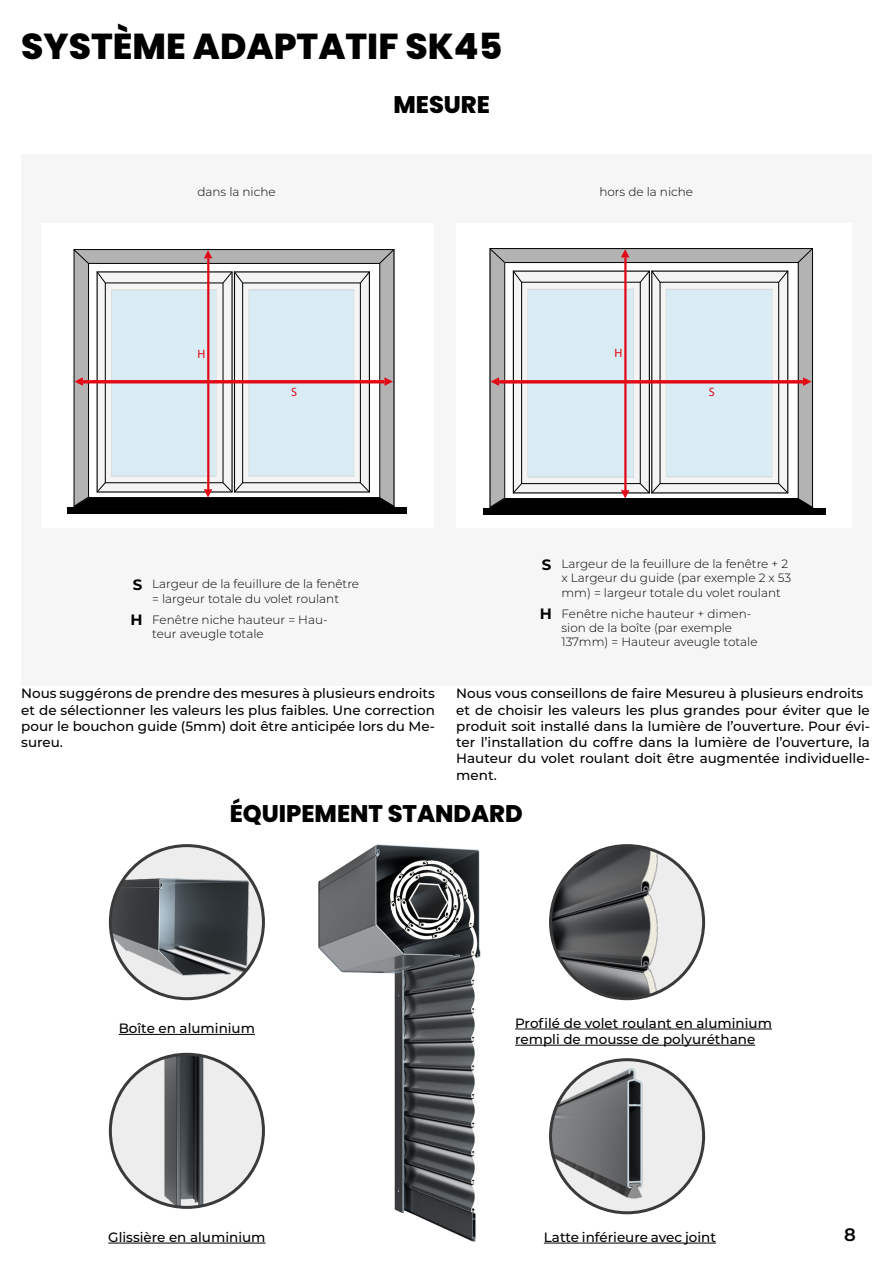
<style>
.page{position:relative;width:893px;height:1263px;background:#fff}
.page>*{position:absolute;margin:0;border:0;box-sizing:border-box;transform-origin:0 0}
.t1{font:800 36px "Poppins";color:#000}
.t2{font:800 24px "Poppins";color:#000}
.t3{font:600 18px "Montserrat";color:#000}
.t4{font:700 15px "Montserrat";color:#000}
.t5{font:500 13.5px/16.2px "Montserrat";color:#000}
.t6{font:12.15px "Myriad Pro";color:#e30916}
.t7{font:300 12px/14.4px "Montserrat";color:#000}
</style>
<div class="page">
<div style="left:21px;top:154px;width:851px;height:531px;background:#f7f6f7"></div>
<div style="left:41px;top:223px;width:392px;height:304px;background:#fff"></div>
<svg style="left:73px;top:249px;width:322px;height:258px"></svg>
<div style="left:68px;top:507px;width:339px;height:6px;background:#000"></div>
<div style="left:457px;top:223px;width:395px;height:304px;background:#fff"></div>
<svg style="left:489px;top:248px;width:325px;height:260px"></svg>
<div style="left:484px;top:508px;width:342px;height:6px;background:#000"></div>
<hr style="left:515px;top:1029px;width:257px;height:1px;background:#000">
<hr style="left:515px;top:1045px;width:240px;height:1px;background:#000">
<hr style="left:108px;top:1243px;width:158px;height:1px;background:#000">
<hr style="left:544px;top:1243px;width:172px;height:1px;background:#000">
<hr style="left:119px;top:1034px;width:136px;height:1px;background:#000">
<img style="left:319px;top:844px;width:162px;height:398px">
<img style="left:550px;top:846px;width:154px;height:153px;border-radius:77px">
<div style="left:549px;top:844px;width:156px;height:156px;border:3px solid #3a3a3a;border-radius:50%"></div>
<div style="left:550px;top:1060px;width:154px;height:153px;background:#ededed;border-radius:50%"></div>
<img style="left:550px;top:1067px;width:93px;height:134px">
<div style="left:549px;top:1058px;width:156px;height:156px;border:3px solid #3a3a3a;border-radius:50%"></div>
<img style="left:110px;top:846px;width:153px;height:153px;border-radius:77px">
<div style="left:109px;top:844px;width:156px;height:156px;border:3px solid #3a3a3a;border-radius:50%"></div>
<img style="left:110px;top:1054px;width:153px;height:153px;border-radius:77px">
<div style="left:109px;top:1053px;width:156px;height:156px;border:3px solid #3a3a3a;border-radius:50%"></div>
<h1 class="t1" style="left:21px;top:26px;width:483px">SYSTÈME ADAPTATIF SK45</h1>
<h2 class="t2" style="left:393px;top:91px;width:98px">MESURE</h2>
<p class="t7" style="left:197px;top:184px;width:80px">dans la niche</p>
<p class="t7" style="left:599px;top:184px;width:95px">hors de la niche</p>
<p class="t6" style="left:198px;top:346px;width:9px">H</p>
<p class="t6" style="left:291px;top:385px;width:7px">S</p>
<p class="t4" style="left:133px;top:574px;width:11px">S</p>
<p class="t4" style="left:130px;top:609px;width:14px">H</p>
<p class="t7" style="left:152px;top:576px;width:208px">Largeur de la feuillure de la fenêtre = largeur totale du volet roulant</p>
<p class="t7" style="left:152px;top:612px;width:177px">Fenêtre niche hauteur = Hau&shy;teur aveugle totale</p>
<p class="t6" style="left:615px;top:346px;width:9px">H</p>
<p class="t6" style="left:709px;top:385px;width:8px">S</p>
<p class="t4" style="left:542px;top:553px;width:11px">S</p>
<p class="t4" style="left:540px;top:603px;width:14px">H</p>
<p class="t7" style="left:561px;top:556px;width:231px">Largeur de la feuillure de la fenêtre + 2 x Largeur du guide (par exemple 2 x 53 mm) = largeur totale du volet roulant</p>
<p class="t7" style="left:561px;top:606px;width:197px">Fenêtre niche hauteur + dimen&shy;sion de la boîte (par exemple<br>137mm) = Hauteur aveugle totale</p>
<p class="t5" style="left:21px;top:685px;width:415px;text-align:justify">Nous suggérons de prendre des mesures à plusieurs endroits et de sélectionner les valeurs les plus faibles. Une correction pour le bouchon guide (5mm) doit être anticipée lors du Me&shy;sureu.</p>
<p class="t5" style="left:456px;top:685px;width:415px">Nous vous conseillons de faire Mesureu à plusieurs endroits et de choisir les valeurs les plus grandes pour éviter que le produit soit installé dans la lumière de l’ouverture. Pour évi&shy;ter l’installation du coffre dans la lumière de l’ouverture, la Hauteur du volet roulant doit être augmentée individuelle&shy;ment.</p>
<h2 class="t2" style="left:230px;top:799px;width:295px">ÉQUIPEMENT STANDARD</h2>
<p class="t5" style="left:119px;top:1019px;width:138px">Boîte en aluminium</p>
<p class="t5" style="left:515px;top:1014px;width:258px">Profilé de volet roulant en aluminium rempli de mousse de polyuréthane</p>
<p class="t5" style="left:108px;top:1228px;width:159px">Glissière en aluminium</p>
<p class="t5" style="left:544px;top:1228px;width:174px">Latte inférieure avec joint</p>
<h3 class="t3" style="left:844px;top:1222px;width:13px">8</h3>
</div>
